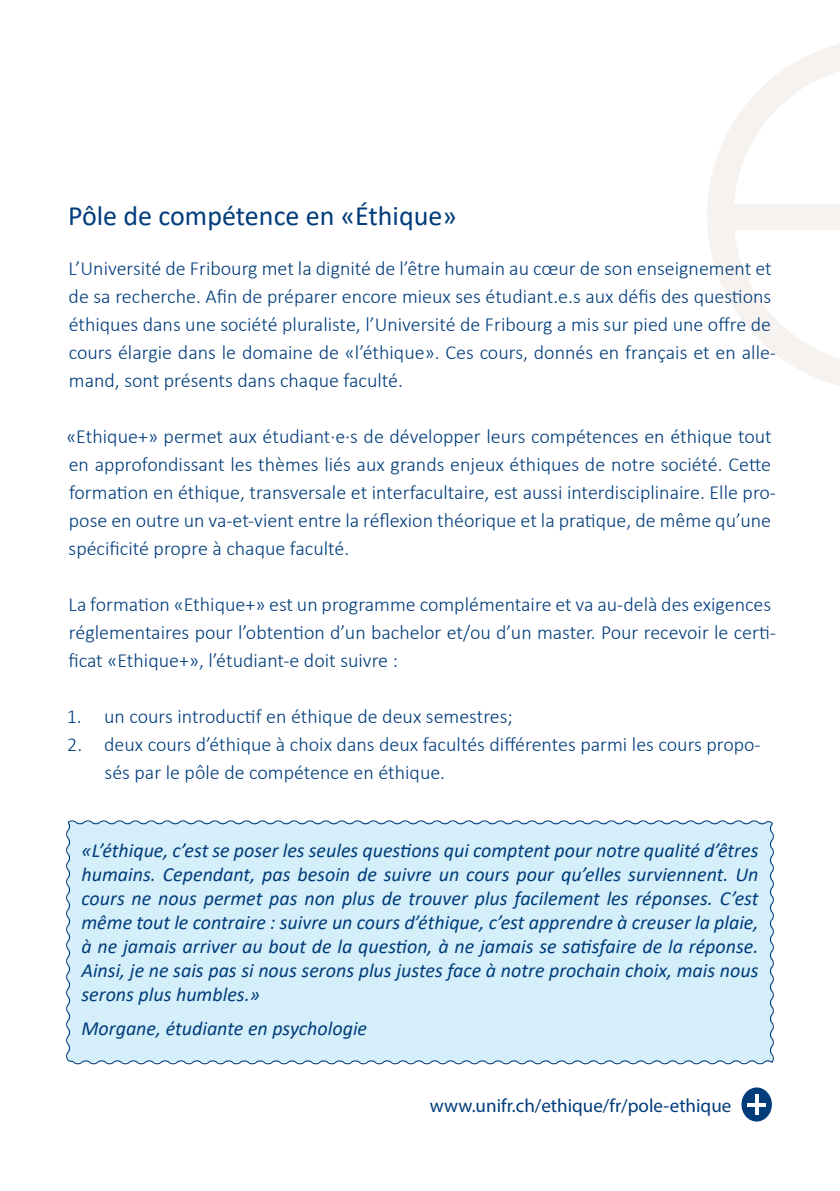
<style>
.page{position:relative;width:840px;height:1191px;background:#fff}
.page>*{position:absolute;margin:0;border:0;box-sizing:border-box;transform-origin:0 0}
.txt{font:28px "Calibri";color:#013c7b}
.txt-2{font:300 20px/28px "Calibri";color:#013c7b}
.txt-3{font:italic 20px/24px "Calibri";color:#013c7b;text-align:justify}
.t1{font:19px "Myriad Pro";color:#013c7b}
</style>
<div class="page">
<svg style="left:707px;top:44px;width:132px;height:341px"></svg>
<div style="left:741px;top:1087px;width:30px;height:34px;background:#013c7b;border-radius:50%"></div>
<hr style="left:754px;top:1094px;width:3px;height:20px;background:#fff">
<svg style="left:747px;top:1102px;width:18px;height:4px"></svg>
<div style="left:66px;top:820px;width:708px;height:245px;background:#d4eff9"></div>
<p class="txt" style="left:68px;top:196px;width:390px">Pôle de compétence en «Éthique»</p>
<p class="txt-2" style="left:69px;top:254px;width:708px">L’Université de Fribourg met la dignité de l’être humain au cœur de son enseignement et de sa recherche. Afin de préparer encore mieux ses étudiant.e.s aux défis des questions éthiques dans une société pluraliste, l’Université de Fribourg a mis sur pied une offre de cours élargie dans le domaine de «l’éthique». Ces cours, donnés en français et en alle&shy;mand, sont présents dans chaque faculté.</p>
<p class="txt-2" style="left:66px;top:422px;width:710px">«Ethique+» permet aux étudiant·e·s de développer leurs compétences en éthique tout en approfondissant les thèmes liés aux grands enjeux éthiques de notre société. Cette formation en éthique, transversale et interfacultaire, est aussi interdisciplinaire. Elle pro&shy;pose en outre un va-et-vient entre la réflexion théorique et la pratique, de même qu’une spécificité propre à chaque faculté.</p>
<p class="txt-2" style="left:68px;top:590px;width:708px">La formation «Ethique+» est un programme complémentaire et va au-delà des exigences réglementaires pour l’obtention d’un bachelor et/ou d’un master. Pour recevoir le certi&shy;ficat «Ethique+», l’étudiant-e doit suivre :</p>
<p class="txt-2" style="left:67px;top:702px;width:447px">1. un cours introductif en éthique de deux semestres;</p>
<p class="txt-2" style="left:105px;top:730px;width:657px;text-indent:-37px">2. deux cours d’éthique à choix dans deux facultés différentes parmi les cours propo&shy;sés par le pôle de compétence en éthique.</p>
<p class="txt-3" style="left:81px;top:838px;width:678px">«L’éthique, c’est se poser les seules questions qui comptent pour notre qualité d’êtres humains. Cependant, pas besoin de suivre un cours pour qu’elles surviennent. Un cours ne nous permet pas non plus de trouver plus facilement les réponses. C’est même tout le contraire : suivre un cours d’éthique, c’est apprendre à creuser la plaie, à ne jamais arriver au bout de la question, à ne jamais se satisfaire de la réponse.<br>Ainsi, je ne sais pas si nous serons plus justes face à notre prochain choix, mais nous serons plus humbles.»</p>
<p class="txt-3" style="left:81px;top:1016px;width:287px">Morgane, étudiante en psychologie</p>
<p class="t1" style="left:430px;top:1093px;width:303px">www.unifr.ch/ethique/fr/pole-ethique</p>
</div>
